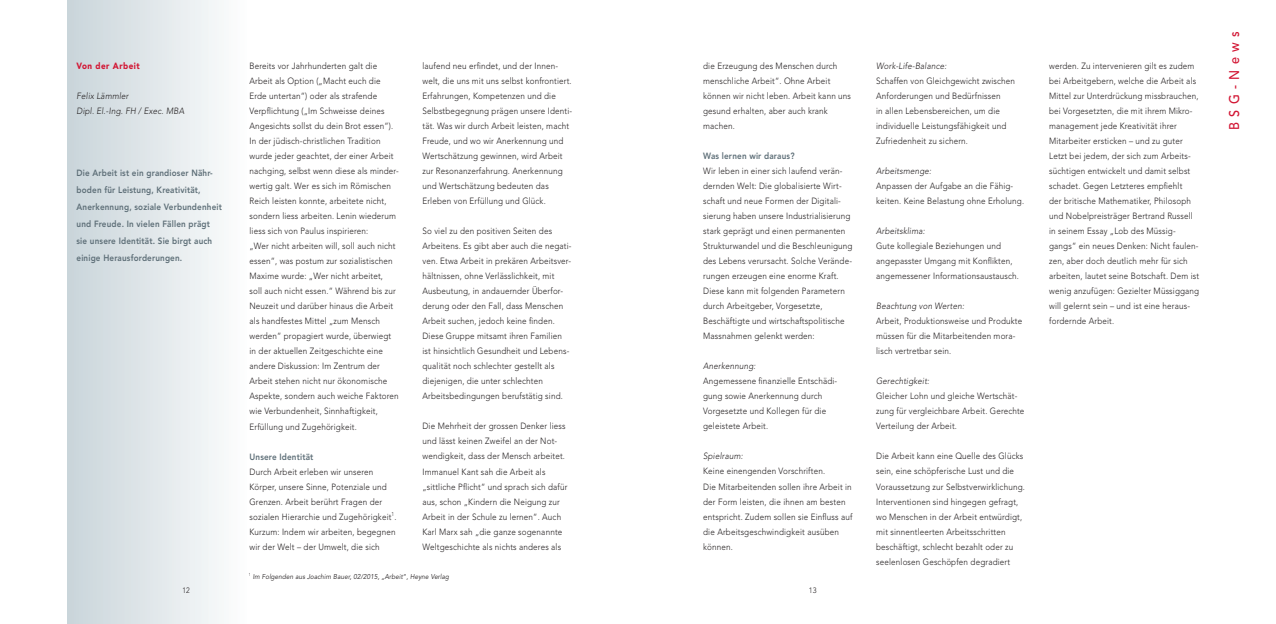
<style>
.page{position:relative;width:1276px;height:624px;background:#fff}
.page>*{position:absolute;margin:0;border:0;box-sizing:border-box;transform-origin:0 0}
.t1{font:500 14px "Avenir";letter-spacing:.43em;color:#d21533;scale:.9 1}
.t2{font:300 9px/15px "Avenir";letter-spacing:.02em;color:#231f20;scale:.9 1}
.t3{font:800 9px/17px "Avenir";letter-spacing:.02em;color:#5d6e77;scale:.9 1}
.t4{font:italic 300 9px/15px "Avenir";letter-spacing:.02em;color:#231f20;scale:.9 1}
.t5{font:900 9px "Avenir";letter-spacing:.06em;color:#d21533;scale:.9 1}
.t6{font:300 7.8px "Avenir";color:#231f20;scale:.9 1}
.t7{font:300 7.8px "Avenir";color:#231f20;scale:.95 1}
.t8{font:italic 7px "Avenir";letter-spacing:.02em;color:#231f20;scale:.9 1}
</style>
<div class="page">
<div style="left:67px;top:0;width:182px;height:624px;background:linear-gradient(to right,#c9d4da,#fdfefe)"></div>
<p class="t5" style="left:77px;top:61px;width:72px">Von der Arbeit</p>
<p class="t4" style="left:77px;top:89px;width:121px">Felix Lämmler<br>Dipl. El.-Ing. FH / Exec. MBA</p>
<p class="t3" style="left:77px;top:165px;width:163px">Die Arbeit ist ein grandioser Nähr&shy;boden für Leistung, Kreativität, Anerkennung, soziale Verbundenheit und Freude. In vielen Fällen prägt sie unsere Identität. Sie birgt auch einige Herausforderungen.</p>
<p class="t2" style="left:422px;top:59px;width:168px">laufend neu erfindet, und der Innen&shy;welt, die uns mit uns selbst konfrontiert.<br>Erfahrungen, Kompetenzen und die Selbstbegegnung prägen unsere Identi&shy;tät. Was wir durch Arbeit leisten, macht Freude, und wo wir Anerkennung und Wertschätzung gewinnen, wird Arbeit zur Resonanzerfahrung. Anerkennung und Wertschätzung bedeuten das Erleben von Erfüllung und Glück.</p>
<p class="t2" style="left:422px;top:224px;width:167px">So viel zu den positiven Seiten des Arbeitens. Es gibt aber auch die negati&shy;ven. Etwa Arbeit in prekären Arbeitsver&shy;hältnissen, ohne Verlässlichkeit, mit Ausbeutung, in andauernder Überfor&shy;derung oder den Fall, dass Menschen Arbeit suchen, jedoch keine finden.<br>Diese Gruppe mitsamt ihren Familien ist hinsichtlich Gesundheit und Lebens&shy;qualität noch schlechter gestellt als diejenigen, die unter schlechten Arbeitsbedingungen berufstätig sind.</p>
<p class="t2" style="left:422px;top:419px;width:163px">Die Mehrheit der grossen Denker liess und lässt keinen Zweifel an der Not&shy;wendigkeit, dass der Mensch arbeitet.<br>Immanuel Kant sah die Arbeit als „sittliche Pflicht“ und sprach sich dafür aus, schon „Kindern die Neigung zur Arbeit in der Schule zu lernen“. Auch Karl Marx sah „die ganze sogenannte Weltgeschichte als nichts anderes als</p>
<p class="t2" style="left:249px;top:59px;width:167px">Bereits vor Jahrhunderten galt die Arbeit als Option („Macht euch die Erde untertan“) oder als strafende Verpflichtung („Im Schweisse deines Angesichts sollst du dein Brot essen“).<br>In der jüdisch-christlichen Tradition wurde jeder geachtet, der einer Arbeit nachging, selbst wenn diese als minder&shy;wertig galt. Wer es sich im Römischen Reich leisten konnte, arbeitete nicht, sondern liess arbeiten. Lenin wiederum liess sich von Paulus inspirieren:<br>„Wer nicht arbeiten will, soll auch nicht essen“, was postum zur sozialistischen Maxime wurde: „Wer nicht arbeitet,<br>soll auch nicht essen.“ Während bis zur Neuzeit und darüber hinaus die Arbeit als handfestes Mittel „zum Mensch werden“ propagiert wurde, überwiegt in der aktuellen Zeitgeschichte eine andere Diskussion: Im Zentrum der Arbeit stehen nicht nur ökonomische Aspekte, sondern auch weiche Faktoren wie Verbundenheit, Sinnhaftigkeit, Erfüllung und Zugehörigkeit.</p>
<p class="t3" style="left:249px;top:448px;width:72px">Unsere Identität</p>
<p class="t2" style="left:249px;top:464px;width:165px">Durch Arbeit erleben wir unseren Körper, unsere Sinne, Potenziale und Grenzen. Arbeit berührt Fragen der sozialen Hierarchie und Zugehörigkeit<sup>1</sup>.<br>Kurzum: Indem wir arbeiten, begegnen wir der Welt – der Umwelt, die sich</p>
<p class="t8" style="left:249px;top:572px;width:224px"><sup>1</sup> Im Folgenden aus Joachim Bauer, 02/2015, „Arbeit“, Heyne Verlag</p>
<p class="t2" style="left:703px;top:59px;width:166px">die Erzeugung des Menschen durch menschliche Arbeit“. Ohne Arbeit können wir nicht leben. Arbeit kann uns gesund erhalten, aber auch krank machen.</p>
<p class="t3" style="left:703px;top:148px;width:103px">Was lernen wir daraus?</p>
<p class="t2" style="left:703px;top:164px;width:167px">Wir leben in einer sich laufend verän&shy;dernden Welt: Die globalisierte Wirt&shy;schaft und neue Formen der Digitali&shy;sierung haben unsere Industrialisierung stark geprägt und einen permanenten Strukturwandel und die Beschleunigung des Lebens verursacht. Solche Verände&shy;rungen erzeugen eine enorme Kraft.<br>Diese kann mit folgenden Parametern durch Arbeitgeber, Vorgesetzte, Beschäftigte und wirtschaftspolitische Massnahmen gelenkt werden:</p>
<p class="t4" style="left:703px;top:359px;width:60px">Anerkennung:</p>
<p class="t2" style="left:703px;top:374px;width:150px">Angemessene finanzielle Entschädi&shy;gung sowie Anerkennung durch<br>Vorgesetzte und Kollegen für die geleistete Arbeit.</p>
<p class="t4" style="left:703px;top:449px;width:46px">Spielraum:</p>
<p class="t2" style="left:703px;top:464px;width:167px">Keine einengenden Vorschriften.<br>Die Mitarbeitenden sollen ihre Arbeit in der Form leisten, die ihnen am besten entspricht. Zudem sollen sie Einfluss auf die Arbeitsgeschwindigkeit ausüben können.</p>
<p class="t6" style="left:182px;top:585px;width:10px">12</p>
<p class="t7" style="left:808px;top:585px;width:10px">13</p>
<p class="t4" style="left:876px;top:59px;width:80px">Work-Life-Balance:</p>
<p class="t2" style="left:876px;top:74px;width:156px">Schaffen von Gleichgewicht zwischen Anforderungen und Bedürfnissen<br>in allen Lebensbereichen, um die individuelle Leistungsfähigkeit und Zufriedenheit zu sichern.</p>
<p class="t4" style="left:876px;top:164px;width:63px">Arbeitsmenge:</p>
<p class="t2" style="left:876px;top:179px;width:166px">Anpassen der Aufgabe an die Fähig&shy;keiten. Keine Belastung ohne Erholung.</p>
<p class="t4" style="left:876px;top:224px;width:56px">Arbeitsklima:</p>
<p class="t2" style="left:876px;top:239px;width:160px">Gute kollegiale Beziehungen und angepasster Umgang mit Konflikten, angemessener Informationsaustausch.</p>
<p class="t4" style="left:876px;top:299px;width:99px">Beachtung von Werten:</p>
<p class="t2" style="left:876px;top:314px;width:164px">Arbeit, Produktionsweise und Produkte müssen für die Mitarbeitenden mora&shy;lisch vertretbar sein.</p>
<p class="t4" style="left:876px;top:374px;width:61px">Gerechtigkeit:</p>
<p class="t2" style="left:876px;top:389px;width:166px">Gleicher Lohn und gleiche Wertschät&shy;zung für vergleichbare Arbeit. Gerechte<br>Verteilung der Arbeit.</p>
<p class="t2" style="left:876px;top:449px;width:167px">Die Arbeit kann eine Quelle des Glücks sein, eine schöpferische Lust und die Voraussetzung zur Selbstverwirklichung.<br>Interventionen sind hingegen gefragt, wo Menschen in der Arbeit entwürdigt, mit sinnentleerten Arbeitsschritten beschäftigt, schlecht bezahlt oder zu seelenlosen Geschöpfen degradiert</p>
<p class="t2" style="left:1049px;top:59px;width:168px">werden. Zu intervenieren gilt es zudem bei Arbeitgebern, welche die Arbeit als Mittel zur Unterdrückung missbrauchen, bei Vorgesetzten, die mit ihrem Mikro&shy;management jede Kreativität ihrer Mitarbeiter ersticken – und zu guter Letzt bei jedem, der sich zum Arbeits&shy;süchtigen entwickelt und damit selbst schadet. Gegen Letzteres empfiehlt<br>der britische Mathematiker, Philosoph und Nobelpreisträger Bertrand Russell in seinem Essay „Lob des Müssig&shy;gangs“ ein neues Denken: Nicht faulen&shy;zen, aber doch deutlich mehr für sich arbeiten, lautet seine Botschaft. Dem ist wenig anzufügen: Gezielter Müssiggang will gelernt sein – und ist eine heraus&shy;fordernde Arbeit.</p>
<h1 class="t1" style="left:1226px;top:130px;width:111px;rotate:-90deg">BSG-News</h1>
</div>
